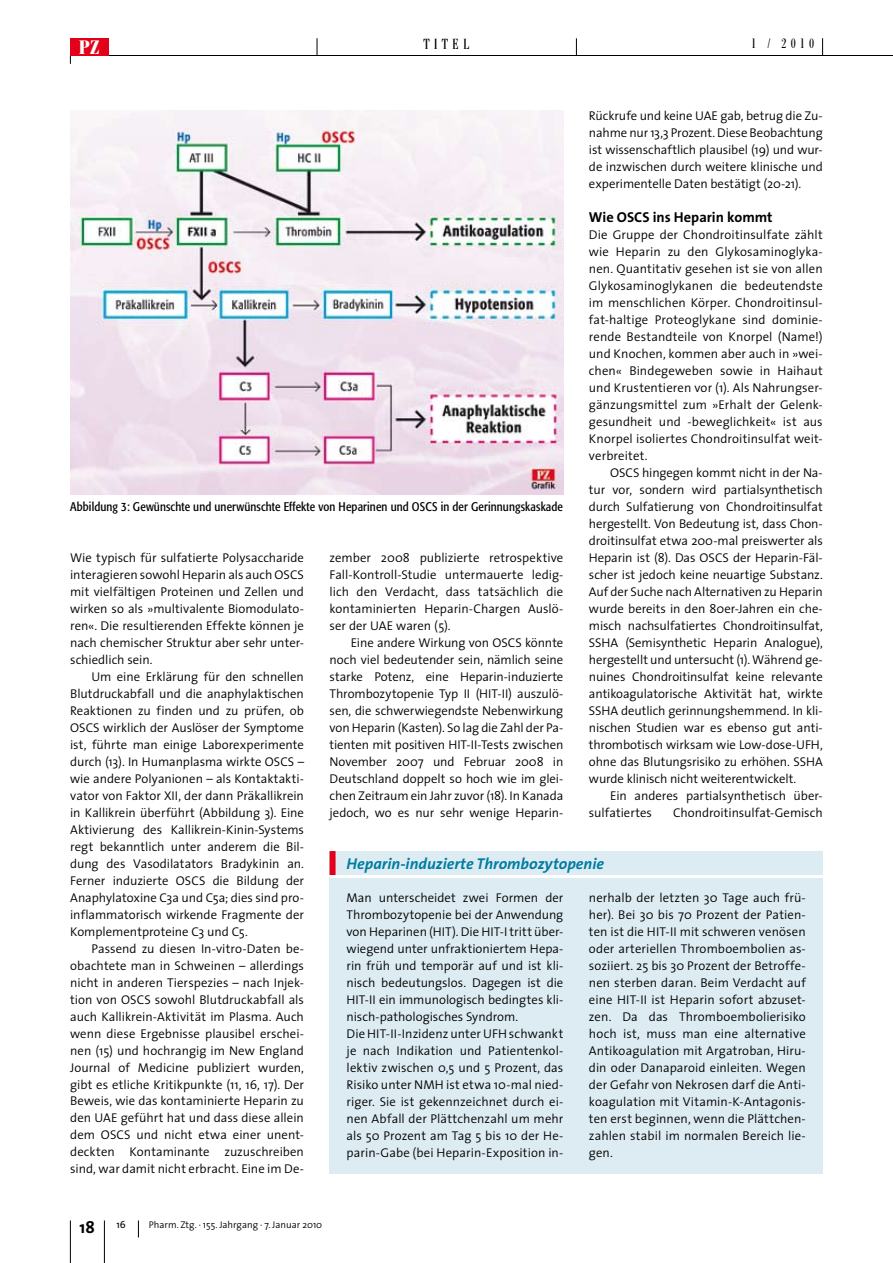
<style>
.page{position:relative;width:893px;height:1263px;background:#fff}
.page>*{position:absolute;margin:0;border:0;box-sizing:border-box;transform-origin:0 0}
.t1{font:700 condensed 19.2px "Bodoni Berthold BQ";color:#fff}
.t2{font:700 16.95px "The Sans";color:#000}
.t3{font:italic 700 15.75px "The Sans";color:#007ca2}
.t4{font:700 14.4px "The Sans";color:#000}
.t5{font:condensed 14.4px "Bodoni Berthold BQ";color:#000}
.t6{font:condensed 13.65px "Bodoni Berthold BQ";color:#000}
.t7{font:300 12.75px/17px "The Sans";color:#000;text-align:justify}
.t8{font:condensed 12.45px "Formata";letter-spacing:.01em;color:#000}
.t9{font:10.2px "The Sans";color:#000}
.t10{font:300 9.75px "The Sans";color:#000}
</style>
<div class="page">
<hr style="left:70px;top:1220px;width:1px;height:43px;background:#000">
<hr style="left:104px;top:1220px;width:1px;height:43px;background:#000">
<svg style="left:138px;top:1220px;width:1px;height:17px"></svg>
<hr style="left:70px;top:55px;width:823px;height:1px;background:#000">
<svg style="left:317px;top:38px;width:1px;height:17px"></svg>
<svg style="left:576px;top:38px;width:1px;height:17px"></svg>
<svg style="left:822px;top:38px;width:1px;height:17px"></svg>
<div style="left:70px;top:38px;width:38px;height:17px;background:#e2001a"></div>
<img style="left:70px;top:111px;width:493px;height:383px">
<div style="left:330px;top:851px;width:493px;height:323px;background:#ddecf3"></div>
<hr style="left:330px;top:875px;width:493px;height:3px;background:#fff">
<div style="left:330px;top:851px;width:6px;height:24px;background:#e2001a"></div>
<h1 class="t1" style="left:79px;top:36px;width:22px">PZ</h1>
<p class="t5" style="left:424px;top:36px;width:47px">Titel</p>
<p class="t6" style="left:751px;top:36px;width:65px">1 / 2010</p>
<p class="t7" style="left:589px;top:107px;width:235px">Rückrufe und keine UAE gab, betrug die Zu&shy;nahme nur 13,3 Prozent. Diese Beobachtung ist wissenschaftlich plausibel (19) und wur&shy;de inzwischen durch weitere klinische und experimentelle Daten bestätigt (20-21).</p>
<p class="t4" style="left:589px;top:208px;width:185px">Wie OSCS ins Heparin kommt</p>
<p class="t7" style="left:589px;top:226px;width:235px">Die Gruppe der Chondroitinsulfate zählt wie Heparin zu den Glykosaminoglyka&shy;nen. Quantitativ gesehen ist sie von allen Glykosaminoglykanen die bedeutendste im menschlichen Körper. Chondroitinsul&shy;fat-haltige Proteoglykane sind dominie&shy;rende Bestandteile von Knorpel (Name!) und Knochen, kommen aber auch in »wei&shy;chen« Bindegeweben sowie in Haihaut und Krustentieren vor (1). Als Nahrungser&shy;gänzungsmittel zum »Erhalt der Gelenk&shy;gesundheit und -beweglichkeit« ist aus Knorpel isoliertes Chondroitinsulfat weit&shy;verbreitet.</p>
<p class="t7" style="left:589px;top:464px;width:235px;text-indent:21px">OSCS hingegen kommt nicht in der Na&shy;tur vor, sondern wird partialsynthetisch durch Sulfatierung von Chondroitinsulfat hergestellt. Von Bedeutung ist, dass Chon&shy;droitinsulfat etwa 200-mal preiswerter als Heparin ist (8). Das OSCS der Heparin-Fäl&shy;scher ist jedoch keine neuartige Substanz.<br>Auf der Suche nach Alternativen zu Heparin wurde bereits in den 80er-Jahren ein che&shy;misch nachsulfatiertes Chondroitinsulfat, SSHA (Semisynthetic Heparin Analogue), hergestellt und untersucht (1). Während ge&shy;nuines Chondroitinsulfat keine relevante antikoagulatorische Aktivität hat, wirkte SSHA deutlich gerinnungshemmend. In kli&shy;nischen Studien war es ebenso gut anti&shy;thrombotisch wirksam wie Low-dose-UFH, ohne das Blutungsrisiko zu erhöhen. SSHA wurde klinisch nicht weiterentwickelt.</p>
<p class="t7" style="left:589px;top:787px;width:235px;text-indent:21px">Ein anderes partialsynthetisch über&shy;sulfatiertes</p>
<p class="t8" style="left:70px;top:499px;width:494px">Abbildung 3: Gewünschte und unerwünschte Effekte von Heparinen und OSCS in der Gerinnungskaskade</p>
<p class="t7" style="left:330px;top:549px;width:235px">zember 2008 publizierte retrospektive Fall-Kontroll-Studie untermauerte ledig&shy;lich den Verdacht, dass tatsächlich die kontaminierten Heparin-Chargen Auslö&shy;ser der UAE waren (5).</p>
<p class="t7" style="left:330px;top:634px;width:235px;text-indent:21px">Eine andere Wirkung von OSCS könnte noch viel bedeutender sein, nämlich seine starke Potenz, eine Heparin-induzierte Thrombozytopenie Typ II (HIT-II) auszulö&shy;sen, die schwerwiegendste Nebenwirkung von Heparin (Kasten). So lag die Zahl der Pa&shy;tienten mit positiven HIT-II-Tests zwischen November 2007 und Februar 2008 in Deutschland doppelt so hoch wie im glei&shy;chen Zeitraum ein Jahr zuvor (18). In Kanada jedoch, wo es nur sehr wenige Heparin-</p>
<p class="t7" style="left:70px;top:549px;width:235px">Wie typisch für sulfatierte Polysaccharide interagieren sowohl Heparin als auch OSCS mit vielfältigen Proteinen und Zellen und wirken so als »multivalente Biomodulato&shy;ren«. Die resultierenden Effekte können je nach chemischer Struktur aber sehr unter&shy;schiedlich sein.</p>
<p class="t7" style="left:70px;top:668px;width:235px;text-indent:21px">Um eine Erklärung für den schnellen Blutdruckabfall und die anaphylaktischen Reaktionen zu finden und zu prüfen, ob OSCS wirklich der Auslöser der Symptome ist, führte man einige Laborexperimente durch (13). In Humanplasma wirkte OSCS – wie andere Polyanionen – als Kontaktakti&shy;vator von Faktor XII, der dann Präkallikrein in Kallikrein überführt (Abbildung 3). Eine Aktivierung des Kallikrein-Kinin-Systems regt bekanntlich unter anderem die Bil&shy;dung des Vasodilatators Bradykinin an.<br>Ferner induzierte OSCS die Bildung der Anaphylatoxine C3a und C5a; dies sind pro&shy;inflammatorisch wirkende Fragmente der Komplementproteine C3 und C5.</p>
<p class="t7" style="left:70px;top:940px;width:235px;text-indent:21px">Passend zu diesen In-vitro-Daten be&shy;obachtete man in Schweinen – allerdings nicht in anderen Tierspezies – nach Injek&shy;tion von OSCS sowohl Blutdruckabfall als auch Kallikrein-Aktivität im Plasma. Auch wenn diese Ergebnisse plausibel erschei&shy;nen (15) und hochrangig im New England Journal of Medicine publiziert wurden, gibt es etliche Kritikpunkte (11, 16, 17). Der Beweis, wie das kontaminierte Heparin zu den UAE geführt hat und dass diese allein dem OSCS und nicht etwa einer unent&shy;deckten Kontaminante zuzuschreiben sind, war damit nicht erbracht. Eine im De-</p>
<p class="t7" style="left:673px;top:804px;width:151px">Chondroitinsulfat-Gemisch</p>
<p class="t3" style="left:347px;top:853px;width:259px">Heparin-induzierte Thrombozytopenie</p>
<p class="t7" style="left:347px;top:889px;width:218px;text-align:left">Man unterscheidet zwei Formen der Thrombozytopenie bei der Anwendung von Heparinen (HIT). Die HIT-I tritt über&shy;wiegend unter unfraktioniertem Hepa&shy;rin früh und temporär auf und ist kli&shy;nisch bedeutungslos. Dagegen ist die HIT-II ein immunologisch bedingtes kli&shy;nisch-pathologisches Syndrom.<br>Die HIT-II-Inzidenz unter UFH schwankt je nach Indikation und Patientenkol&shy;lektiv zwischen 0,5 und 5 Prozent, das Risiko unter NMH ist etwa 10-mal nied&shy;riger. Sie ist gekennzeichnet durch ei&shy;nen Abfall der Plättchenzahl um mehr als 50 Prozent am Tag 5 bis 10 der He&shy;parin-Gabe (bei Heparin-Exposition in-</p>
<p class="t7" style="left:589px;top:889px;width:218px">nerhalb der letzten 30 Tage auch frü&shy;her). Bei 30 bis 70 Prozent der Patien&shy;ten ist die HIT-II mit schweren venösen oder arteriellen Thromboembolien as&shy;soziiert. 25 bis 30 Prozent der Betroffe&shy;nen sterben daran. Beim Verdacht auf eine HIT-II ist Heparin sofort abzuset&shy;zen. Da das Thromboembolierisiko hoch ist, muss man eine alternative Antikoagulation mit Argatroban, Hiru&shy;din oder Danaparoid einleiten. Wegen der Gefahr von Nekrosen darf die Anti&shy;koagulation mit Vitamin-K-Antagonis&shy;ten erst beginnen, wenn die Plättchen&shy;zahlen stabil im normalen Bereich lie&shy;gen.</p>
<h2 class="t2" style="left:80px;top:1216px;width:17px">18</h2>
<p class="t10" style="left:149px;top:1218px;width:175px">Pharm. Ztg. · 155. Jahrgang · 7. Januar 2010</p>
<p class="t9" style="left:116px;top:1218px;width:11px">16</p>
</div>
